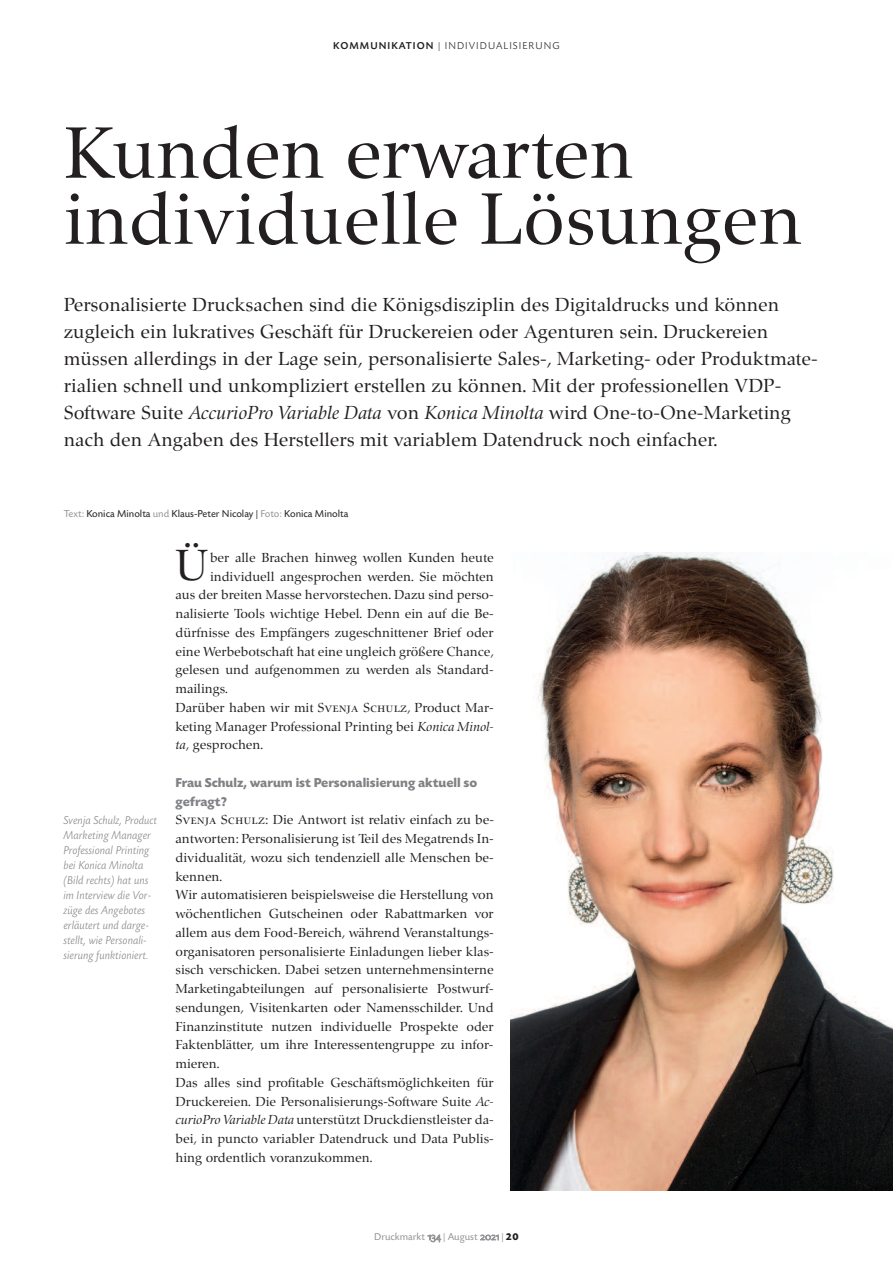
<style>
.page{position:relative;width:893px;height:1263px;background:#fff}
.page>*{position:absolute;margin:0;border:0;box-sizing:border-box;transform-origin:0 0}
.t1{font:75px/66px "Zapf Renais SB";color:#231f20}
.t2{font:45px "Zapf Renais SB";color:#231f20}
.t3{font:19.5px/27px "Zapf Renais SB";color:#231f20}
.t4{font:13.5px/18.8px "Zapf Renais SB";color:#231f20}
.t5{font:700 13.5px/18.8px "Today SB";color:#808285}
.t6{font:italic 300 12px/15px "Today SB";color:#808285}
.t7{font:10.5px "Today SB";color:#231f20}
.t8{font:300 10.5px "Today SB";letter-spacing:.1em;color:#231f20}
.t9{font:10.5px "Today SB";color:#939598}
.s1{font-weight:500}
.s2{font-style:italic}
.s3{color:#939598}
.s4{font-family:"Zapf Renais SB Caps"}
.s5{font-family:"Today SB Caps Lig"}
.s6{font-weight:700;color:#231f20}
</style>
<div class="page">
<img style="left:511px;top:553px;width:382px;height:638px">
<p class="t8" style="left:333px;top:40px;width:228px"><span class="s1">KOMMUNIKATION</span> | INDIVIDUALISIERUNG</p>
<h1 class="t1" style="left:64px;top:119px;width:740px">Kunden erwarten individuelle Lösungen</h1>
<p class="t3" style="left:64px;top:290px;width:755px">Personalisierte Drucksachen sind die Königsdisziplin des Digitaldrucks und können zugleich ein lukratives Geschäft für Druckereien oder Agenturen sein. Druckereien müssen allerdings in der Lage sein, personalisierte Sales-, Marketing- oder Produktmate&shy;rialien schnell und unkompliziert erstellen zu können. Mit der professionellen VDP-Software Suite <span class="s2">AccurioPro Variable Data</span> von <span class="s2">Konica Minolta</span> wird One-to-One-Marketing nach den Angaben des Herstellers mit variablem Datendruck noch einfacher.</p>
<p class="t7" style="left:64px;top:507px;width:286px"><span class="s3">Text:</span> Konica Minolta <span class="s3">und</span> Klaus-Peter Nicolay | <span class="s3">Foto:</span> Konica Minolta</p>
<h2 class="t2" style="left:176px;top:538px;width:34px">Ü</h2>
<p class="t4" style="left:210px;top:548px;width:285px">ber alle Brachen hinweg wollen Kunden heute</p>
<p class="t4" style="left:210px;top:566px;width:285px">individuell angesprochen werden. Sie möchten</p>
<p class="t4" style="left:176px;top:585px;width:320px">aus der breiten Masse hervorstechen. Dazu sind perso-</p>
<p class="t4" style="left:176px;top:604px;width:320px">nalisierte Tools wichtige Hebel. Denn ein auf die Be-</p>
<p class="t4" style="left:176px;top:623px;width:320px">dürfnisse des Empfängers zugeschnittener Brief oder</p>
<p class="t4" style="left:176px;top:642px;width:320px">eine Werbebotschaft hat eine ungleich größere Chance,</p>
<p class="t4" style="left:176px;top:660px;width:320px">gelesen und aufgenommen zu werden als Standard-</p>
<p class="t4" style="left:176px;top:679px;width:54px">mailings.</p>
<p class="t4" style="left:176px;top:698px;width:320px">Darüber haben wir mit <span class="s4">Svenja Schulz,</span> Product Mar-</p>
<p class="t4" style="left:176px;top:717px;width:320px">keting Manager Professional Printing bei <span class="s2">Konica Minol-</span></p>
<p class="t4" style="left:176px;top:735px;width:89px"><span class="s2">ta</span>, gesprochen.</p>
<p class="t5" style="left:176px;top:773px;width:303px">Frau Schulz, warum ist Personalisierung aktuell so gefragt?</p>
<p class="t4" style="left:176px;top:810px;width:320px"><span class="s4">Svenja Schulz:</span> Die Antwort ist relativ einfach zu be&shy;antworten: Personalisierung ist Teil des Megatrends In&shy;dividualität, wozu sich tendenziell alle Menschen be&shy;kennen.<br>Wir automatisieren beispielsweise die Herstellung von wöchentlichen Gutscheinen oder Rabattmarken vor allem aus dem Food-Bereich, wäh rend Veranstaltungs&shy;organisatoren personalisierte Einladungen lieber klas&shy;s isch verschicken. Dabei setzen unternehmensinterne Mar ketingabteilungen auf personalisierte Postwurf - sendungen, Visitenkarten oder Namensschilder. Und Finanzinstitute nutzen individuelle Prospekte oder Faktenblätter, um ihre Interessentengruppe zu infor&shy;mieren.<br>Das alles sind profitable Geschäftsmöglichkeiten für Druckereien. Die Personalisierungs-Software Suite <span class="s2">Ac&shy;curioPro Variable Data</span> unterstützt Druckdienstleister da&shy;bei, in puncto variabler Datendruck und Data Publis&shy;hing ordentlich voranzukommen.</p>
<p class="t6" style="left:64px;top:812px;width:95px">Svenja Schulz, Product<br>Marketing Manager<br>Professional Printing bei Konica Minolta (Bild rechts) hat uns im Interview die Vor - züge des Angebotes erläutert und darge - stellt, wie Personali - sierung funktioniert.</p>
<p class="t9" style="left:374px;top:1230px;width:146px">Druckmarkt <span class="s5">134</span> | August <span class="s5">2021</span> | <span class="s6">20</span></p>
</div>
